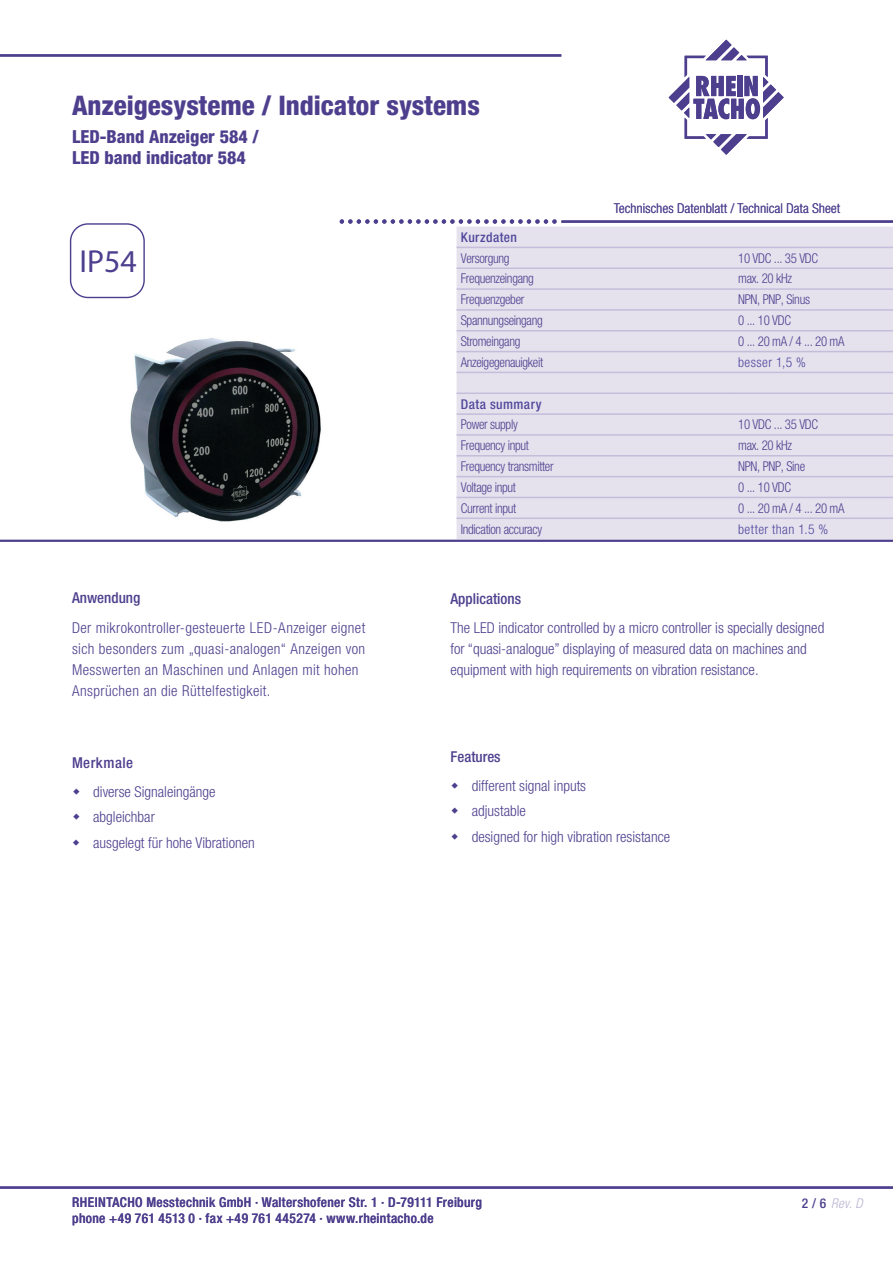
<style>
.page{position:relative;width:893px;height:1263px;background:#fff}
.page>*{position:absolute;margin:0;border:0;box-sizing:border-box;transform-origin:0 0}
.t1{font:700 condensed 31.95px "Helvetica Neue";color:#4e3f8e}
.t2{font:800 condensed 27px "Helvetica Neue LT Std";color:#4e3f8e}
.t3{font:800 condensed 18px/21.6px "Helvetica Neue LT Std";color:#4e3f8e}
.t4{font:300 condensed 15px/25.2px "Helvetica Neue LT Std";color:#4e3f8e}
.t5{font:300 condensed 15px/21px "Helvetica Neue LT Std";letter-spacing:.025em;color:#4e3f8e}
.t6{font:500 condensed 15px "Helvetica Neue LT Std";color:#4e3f8e}
.t7{font:500 condensed 15px "Helvetica Neue LT Std";letter-spacing:.03em;color:#4e3f8e}
.t8{font:300 condensed 13.5px "Helvetica Neue LT Std";letter-spacing:-.025em;color:#4e3f8e;scale:.95 1}
.t9{font:500 condensed 13.5px/16.5px "Helvetica Neue LT Std";letter-spacing:.025em;color:#4e3f8e}
.t10{font:300 condensed 13.5px "Helvetica Neue LT Std";letter-spacing:.01em;color:#4e3f8e}
.t11{font:300 condensed 13.5px "Helvetica Neue LT Std";letter-spacing:.03em;color:#51489c}
.t12{font:500 condensed 13.5px "Helvetica Neue LT Std";letter-spacing:.035em;color:#51489c}
.t13{font:italic 300 condensed 13.5px "Helvetica Neue LT Std";color:#bab3d2}
.s1{font-weight:500;font-style:normal;color:#4e3f8e}
</style>
<div class="page">
<hr style="left:561px;top:220px;width:332px;height:3px;background:#4e3f8e">
<div style="left:70px;top:223px;width:75px;height:75px;border:1px solid #4e3f8e;border-radius:17px"></div>
<hr style="left:0;top:1186px;width:893px;height:3px;background:#4e3f8e">
<svg style="left:668px;top:40px;width:116px;height:115px"></svg>
<svg style="left:340px;top:219px;width:217px;height:5px"></svg>
<hr style="left:0;top:54px;width:561px;height:3px;background:#4e3f8e">
<img style="left:130px;top:338px;width:191px;height:184px">
<div style="left:457px;top:227px;width:436px;height:312px;background:#e5e2ee"></div>
<hr style="left:457px;top:247px;width:277px;height:1px;background:#c4beda">
<hr style="left:734px;top:247px;width:159px;height:1px;background:#c4beda">
<hr style="left:457px;top:267px;width:277px;height:2px;background:#c4beda">
<hr style="left:734px;top:267px;width:159px;height:2px;background:#c4beda">
<hr style="left:457px;top:288px;width:277px;height:2px;background:#c4beda">
<hr style="left:734px;top:288px;width:159px;height:2px;background:#c4beda">
<hr style="left:457px;top:309px;width:277px;height:2px;background:#c4beda">
<hr style="left:734px;top:309px;width:159px;height:2px;background:#c4beda">
<hr style="left:457px;top:330px;width:277px;height:1px;background:#c4beda">
<hr style="left:734px;top:330px;width:159px;height:1px;background:#c4beda">
<hr style="left:457px;top:351px;width:277px;height:1px;background:#c4beda">
<hr style="left:734px;top:351px;width:159px;height:1px;background:#c4beda">
<hr style="left:457px;top:372px;width:277px;height:1px;background:#c4beda">
<hr style="left:734px;top:372px;width:159px;height:1px;background:#c4beda">
<hr style="left:457px;top:392px;width:277px;height:2px;background:#c4beda">
<hr style="left:734px;top:392px;width:159px;height:2px;background:#c4beda">
<hr style="left:457px;top:413px;width:277px;height:2px;background:#c4beda">
<hr style="left:734px;top:413px;width:159px;height:2px;background:#c4beda">
<hr style="left:457px;top:434px;width:277px;height:2px;background:#c4beda">
<hr style="left:734px;top:434px;width:159px;height:2px;background:#c4beda">
<hr style="left:457px;top:455px;width:277px;height:1px;background:#c4beda">
<hr style="left:734px;top:455px;width:159px;height:1px;background:#c4beda">
<hr style="left:457px;top:476px;width:277px;height:1px;background:#c4beda">
<hr style="left:734px;top:476px;width:159px;height:1px;background:#c4beda">
<hr style="left:457px;top:497px;width:277px;height:1px;background:#c4beda">
<hr style="left:734px;top:497px;width:159px;height:1px;background:#c4beda">
<hr style="left:457px;top:517px;width:277px;height:2px;background:#c4beda">
<hr style="left:734px;top:517px;width:159px;height:2px;background:#c4beda">
<hr style="left:0;top:540px;width:893px;height:2px;background:#4e3f8e">
<h2 class="t2" style="left:72px;top:89px;width:409px">Anzeigesysteme / Indicator systems</h2>
<p class="t3" style="left:72px;top:125px;width:188px">LED-Band Anzeiger 584 /<br>LED band indicator 584</p>
<p class="t10" style="left:614px;top:200px;width:228px">Technisches Datenblatt / Technical Data Sheet</p>
<h1 class="t1" style="left:80px;top:241px;width:59px">IP54</h1>
<p class="t6" style="left:72px;top:589px;width:70px">Anwendung</p>
<p class="t5" style="left:72px;top:617px;width:295px">Der mikrokontroller-gesteuerte LED-Anzeiger eignet sich besonders zum „quasi-analogen“ Anzeigen von Messwerten an Maschinen und Anlagen mit hohen Ansprüchen an die Rüttelfestigkeit.</p>
<p class="t7" style="left:72px;top:753px;width:63px">Merkmale</p>
<p class="t4" style="left:93px;top:779px;width:163px">diverse Signaleingänge abgleichbar<br>ausgelegt für hohe Vibrationen</p>
<p class="t12" style="left:461px;top:229px;width:58px">Kurzdaten</p>
<p class="t8" style="left:461px;top:250px;width:53px">Versorgung</p>
<p class="t8" style="left:738px;top:250px;width:86px">10 VDC ... 35 VDC</p>
<p class="t8" style="left:461px;top:271px;width:78px">Frequenzeingang</p>
<p class="t8" style="left:738px;top:271px;width:58px">max. 20 kHz</p>
<p class="t8" style="left:461px;top:292px;width:68px">Frequenzgeber</p>
<p class="t8" style="left:738px;top:292px;width:77px">NPN, PNP, Sinus</p>
<p class="t8" style="left:461px;top:313px;width:88px">Spannungseingang</p>
<p class="t8" style="left:738px;top:313px;width:57px">0 ... 10 VDC</p>
<p class="t8" style="left:461px;top:333px;width:64px">Stromeingang</p>
<p class="t8" style="left:738px;top:333px;width:113px">0 ... 20 mA / 4 ... 20 mA</p>
<p class="t8" style="left:461px;top:354px;width:88px">Anzeigegenauigkeit</p>
<p class="t11" style="left:738px;top:354px;width:69px">besser 1,5 %</p>
<p class="t12" style="left:461px;top:396px;width:82px">Data summary</p>
<p class="t8" style="left:461px;top:417px;width:61px">Power supply</p>
<p class="t8" style="left:738px;top:417px;width:86px">10 VDC ... 35 VDC</p>
<p class="t8" style="left:461px;top:438px;width:73px">Frequency input</p>
<p class="t8" style="left:738px;top:438px;width:58px">max. 20 kHz</p>
<p class="t8" style="left:461px;top:458px;width:99px">Frequency transmitter</p>
<p class="t8" style="left:738px;top:458px;width:72px">NPN, PNP, Sine</p>
<p class="t8" style="left:461px;top:479px;width:60px">Voltage input</p>
<p class="t8" style="left:738px;top:479px;width:57px">0 ... 10 VDC</p>
<p class="t8" style="left:461px;top:500px;width:60px">Current input</p>
<p class="t8" style="left:738px;top:500px;width:113px">0 ... 20 mA / 4 ... 20 mA</p>
<p class="t8" style="left:461px;top:521px;width:87px">Indication accuracy</p>
<p class="t11" style="left:738px;top:521px;width:92px">better than 1.5 %</p>
<p class="t6" style="left:450px;top:589px;width:72px">Applications</p>
<p class="t4" style="left:450px;top:617px;width:375px;line-height:21px">The LED indicator controlled by a micro controller is specially designed for “quasi-analogue” displaying of measured data on machines and equipment with high requirements on vibration resistance.</p>
<p class="t6" style="left:450px;top:747px;width:52px">Features</p>
<p class="t4" style="left:472px;top:773px;width:200px">different signal inputs<br>adjustable<br>designed for high vibration resistance</p>
<p class="t9" style="left:72px;top:1193px;width:411px">RHEINTACHO Messtechnik GmbH · Waltershofener Str. 1 · D-79111 Freiburg phone +49 761 4513 0 · fax +49 761 445274 · www.rheintacho.de</p>
<p class="t13" style="left:802px;top:1196px;width:62px"><span class="s1">2 / 6</span> Rev. D</p>
</div>
